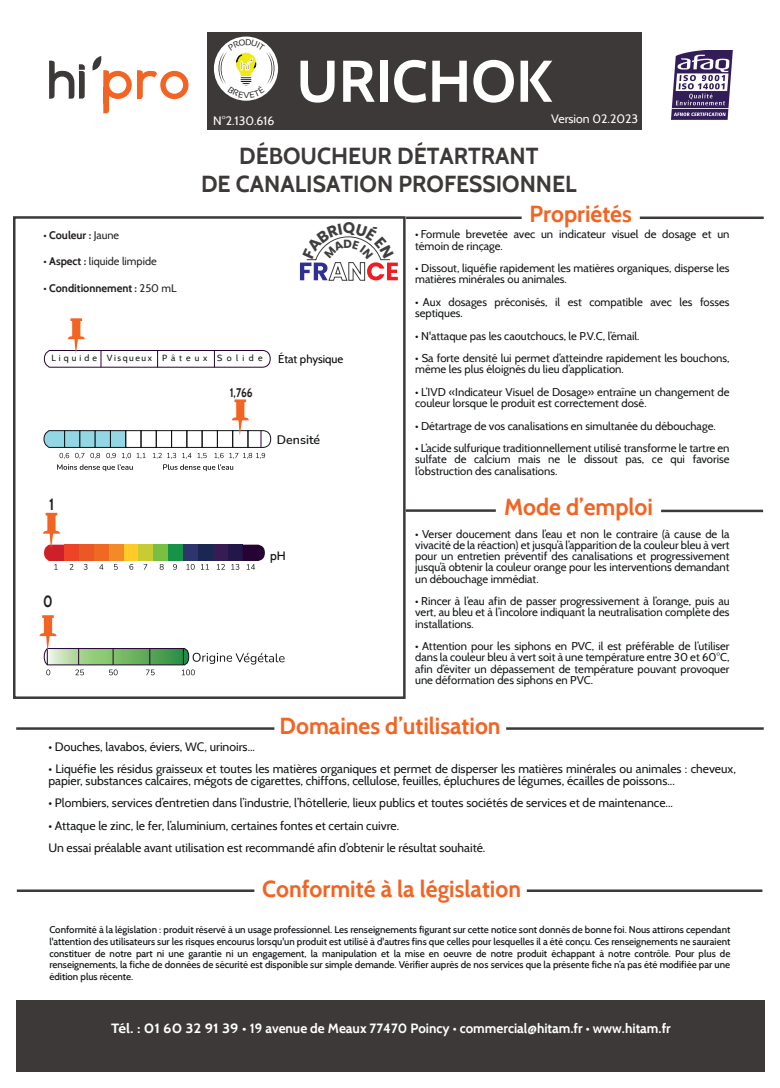
<style>
.page{position:relative;width:780px;height:1088px;background:#fff}
.page>*{position:absolute;margin:0;border:0;box-sizing:border-box;transform-origin:0 0}
.t1{font:700 58.75px "Cabin";color:#fff}
.t2{font:700 23.12px "Cabin";color:#f26424}
.t3{font:700 23.12px/27.8px "Cabin";color:#3c3938;text-align:center}
.t4{font:700 16.25px "Cabin";color:#231f20;scale:.83 1}
.t5{font:700 13.38px "Cabin";color:#fff;scale:1.11 1}
.t6{font:700 12.5px "Cabin";color:#231f20;scale:.83 1}
.t7{font:600 12.38px "Nunito";color:#111416}
.t8{font:12.12px/11.2px "Cabin";color:#111416}
.t9{font:12.12px "Cabin";color:#fff}
.t10{font:500 12.12px "Cabin";color:#111416}
.t11{font:11.38px "Cabin";color:#000001}
.t12{font:11.25px/11.2px "Cabin";color:#111416}
.t13{font:700 11px "Cabin";color:#231f20}
.t14{font:11px "Cabin";color:#231f20}
.t15{font:500 9.75px/11.8px "Cabin";color:#111416;text-align:justify}
.t16{font:8.88px "Cabin";letter-spacing:.34em;color:#111416}
.s1{font-weight:400}
.s2{font-weight:700}
</style>
<div class="page">
<div style="left:207px;top:32px;width:434px;height:98px;background:#3c3938"></div>
<div style="left:16px;top:1000px;width:748px;height:72px;background:#3c3938"></div>
<hr style="left:639px;top:216px;width:124px;height:3px;background:#3c3938">
<hr style="left:406px;top:216px;width:115px;height:3px;background:#3c3938">
<hr style="left:661px;top:510px;width:102px;height:2px;background:#3c3938">
<hr style="left:406px;top:509px;width:90px;height:3px;background:#3c3938">
<hr style="left:506px;top:727px;width:257px;height:3px;background:#3c3938">
<hr style="left:16px;top:727px;width:258px;height:3px;background:#3c3938">
<hr style="left:17px;top:889px;width:237px;height:3px;background:#3c3938">
<hr style="left:527px;top:889px;width:235px;height:3px;background:#3c3938">
<div style="left:13px;top:216px;width:392px;height:483px;border:2px solid #3c3938"></div>
<div style="left:64px;top:545px;width:15px;height:16px;background:#ed4428"></div>
<div style="left:79px;top:545px;width:15px;height:16px;background:#ea5826"></div>
<div style="left:94px;top:545px;width:15px;height:16px;background:#f06922"></div>
<div style="left:109px;top:545px;width:15px;height:16px;background:#f48929"></div>
<div style="left:124px;top:545px;width:14px;height:16px;background:#fecb28"></div>
<div style="left:138px;top:545px;width:15px;height:16px;background:#c7cc33"></div>
<div style="left:153px;top:545px;width:15px;height:16px;background:#79bf42"></div>
<div style="left:168px;top:545px;width:15px;height:16px;background:#169346"></div>
<div style="left:183px;top:545px;width:15px;height:16px;background:#2e356d"></div>
<div style="left:198px;top:545px;width:15px;height:16px;background:#1a2851"></div>
<div style="left:213px;top:545px;width:15px;height:16px;background:#361c52"></div>
<div style="left:228px;top:545px;width:15px;height:16px;background:#231648"></div>
<svg style="left:70px;top:564px;width:3px;height:6px"></svg>
<svg style="left:84px;top:564px;width:3px;height:6px"></svg>
<svg style="left:99px;top:564px;width:4px;height:6px"></svg>
<svg style="left:114px;top:564px;width:4px;height:6px"></svg>
<svg style="left:129px;top:564px;width:4px;height:6px"></svg>
<svg style="left:160px;top:564px;width:4px;height:6px"></svg>
<svg style="left:173px;top:564px;width:4px;height:6px"></svg>
<svg style="left:186px;top:564px;width:9px;height:6px"></svg>
<svg style="left:201px;top:564px;width:8px;height:6px"></svg>
<svg style="left:217px;top:564px;width:8px;height:6px"></svg>
<svg style="left:231px;top:545px;width:34px;height:25px"></svg>
<svg style="left:43px;top:318px;width:228px;height:50px"></svg>
<svg style="left:43px;top:513px;width:21px;height:57px"></svg>
<svg style="left:40px;top:615px;width:244px;height:60px"></svg>
<div style="left:160px;top:71px;width:28px;height:28px;background:#f26424;border-radius:50%"></div>
<div style="left:166px;top:76px;width:17px;height:18px;background:#fff;border-radius:50%"></div>
<svg style="left:92px;top:56px;width:65px;height:57px"></svg>
<svg style="left:49px;top:61px;width:36px;height:38px"></svg>
<div style="left:141px;top:430px;width:15px;height:18px;border:1px solid #111416"></div>
<svg style="left:44px;top:430px;width:101px;height:41px"></svg>
<svg style="left:153px;top:399px;width:118px;height:72px"></svg>
<svg style="left:214px;top:37px;width:64px;height:64px"></svg>
<img style="left:671px;top:50px;width:62px;height:69px">
<svg style="left:216px;top:39px;width:60px;height:59px;background:#dbdac9"></svg>
<svg style="left:300px;top:236px;width:98px;height:44px"></svg>
<h1 class="t1" style="left:296px;top:46px;width:257px">URICHOK</h1>
<h2 class="t3" style="left:201px;top:142px;width:377px">DÉBOUCHEUR DÉTARTRANT<br>DE CANALISATION PROFESSIONNEL</h2>
<p class="t9" style="left:213px;top:113px;width:63px">N°2.130.616</p>
<p class="t9" style="left:551px;top:112px;width:88px">Version 02.2023</p>
<p class="t13" style="left:43px;top:229px;width:77px">• Couleur : <span class="s1">Jaune</span></p>
<p class="t14" style="left:43px;top:255px;width:115px"><span class="s2">• Aspect :</span> liquide limpide</p>
<p class="t13" style="left:43px;top:281px;width:134px">• Conditionnement : <span class="s1">250 mL</span></p>
<p class="t16" style="left:51px;top:353px;width:213px">Liquide Visqueux Pâteux Solide</p>
<p class="t11" style="left:278px;top:352px;width:67px">État physique</p>
<h3 class="t4" style="left:49px;top:495px;width:7px">1</h3>
<h3 class="t4" style="left:43px;top:591px;width:13px">0</h3>
<p class="t6" style="left:230px;top:385px;width:29px">1,766</p>
<p class="t7" style="left:277px;top:431px;width:45px">Densité</p>
<p class="t10" style="left:270px;top:548px;width:17px">pH</p>
<h2 class="t2" style="left:529px;top:200px;width:104px">Propriétés</h2>
<p class="t12" style="left:415px;top:229px;width:316px">• Formule brevetée avec un indicateur visuel de dosage et un témoin de rinçage.</p>
<p class="t12" style="left:415px;top:262px;width:316px">• Dissout, liquéfie rapidement les matières organiques, disperse les matières minérales ou animales.</p>
<p class="t12" style="left:415px;top:296px;width:316px">• Aux dosages préconisés, il est compatible avec les fosses septiques.</p>
<p class="t12" style="left:415px;top:330px;width:226px">• N'attaque pas les caoutchoucs, le P.V.C, l’émail.</p>
<p class="t12" style="left:415px;top:352px;width:316px">• Sa forte densité lui permet d’atteindre rapidement les bouchons, même les plus éloignés du lieu d’application.</p>
<p class="t12" style="left:415px;top:386px;width:316px">• L’IVD «Indicateur Visuel de Dosage» entraîne un changement de couleur lorsque le produit est correctement dosé.</p>
<p class="t12" style="left:415px;top:420px;width:302px">• Détartrage de vos canalisations en simultanée du débouchage.</p>
<p class="t12" style="left:415px;top:442px;width:316px;text-align:justify">• L’acide sulfurique traditionnellement utilisé transforme le tartre en sulfate de calcium mais ne le dissout pas, ce qui favorise l’obstruction des canalisations.</p>
<h2 class="t2" style="left:504px;top:493px;width:150px">Mode d’emploi</h2>
<p class="t12" style="left:415px;top:528px;width:316px;text-align:justify">• Verser doucement dans l’eau et non le contraire (à cause de la vivacité de la réaction) et jusqu’à l’apparition de la couleur bleu à vert pour un entretien préventif des canalisations et progressivement jusqu’à obtenir la couleur orange pour les interventions demandant un débouchage immédiat.</p>
<p class="t12" style="left:415px;top:595px;width:316px;text-align:justify">• Rincer à l’eau afin de passer progressivement à l’orange, puis au vert, au bleu et à l’incolore indiquant la neutralisation complète des installations.</p>
<p class="t12" style="left:415px;top:640px;width:316px;text-align:justify">• Attention pour les siphons en PVC, il est préférable de l’utiliser dans la couleur bleu à vert soit à une température entre 30 et 60°C, afin d’éviter un dépassement de température pouvant provoquer une déformation des siphons en PVC.</p>
<h2 class="t2" style="left:279px;top:712px;width:222px">Domaines d’utilisation</h2>
<p class="t8" style="left:48px;top:741px;width:208px">• Douches, lavabos, éviers, WC, urinoirs...</p>
<p class="t8" style="left:48px;top:763px;width:689px">• Liquéfie les résidus graisseux et toutes les matières organiques et permet de disperser les matières minérales ou animales : cheveux, papier, substances calcaires, mégots de cigarettes, chiffons, cellulose, feuilles, épluchures de légumes, écailles de poissons...</p>
<p class="t8" style="left:48px;top:797px;width:626px">• Plombiers, services d’entretien dans l’industrie, l’hôtellerie, lieux publics et toutes sociétés de services et de maintenance...</p>
<p class="t8" style="left:48px;top:814px;width:438px;line-height:22.5px">• Attaque le zinc, le fer, l’aluminium, certaines fontes et certain cuivre.<br>Un essai préalable avant utilisation est recommandé afin d’obtenir le résultat souhaité.</p>
<h2 class="t2" style="left:262px;top:875px;width:260px">Conformité à la législation</h2>
<p class="t15" style="left:49px;top:924px;width:682px">Conformité à la législation : produit réservé à un usage professionnel. Les renseignements figurant sur cette notice sont donnés de bonne foi. Nous attirons cependant l'attention des utilisateurs sur les risques encourus lorsqu'un produit est utilisé à d'autres fins que celles pour lesquelles il a été conçu. Ces renseignements ne sauraient constituer de notre part ni une garantie ni un engagement, la manipulation et la mise en oeuvre de notre produit échappant à notre contrôle. Pour plus de renseignements, la fiche de données de sécurité est disponible sur simple demande. Vérifier auprès de nos services que la présente fiche n’a pas été modifiée par une édition plus récente.</p>
<p class="t5" style="left:111px;top:1020px;width:506px">Tél. : 01 60 32 91 39 • 19 avenue de Meaux 77470 Poincy • commercial@hitam.fr • www.hitam.fr</p>
</div>
